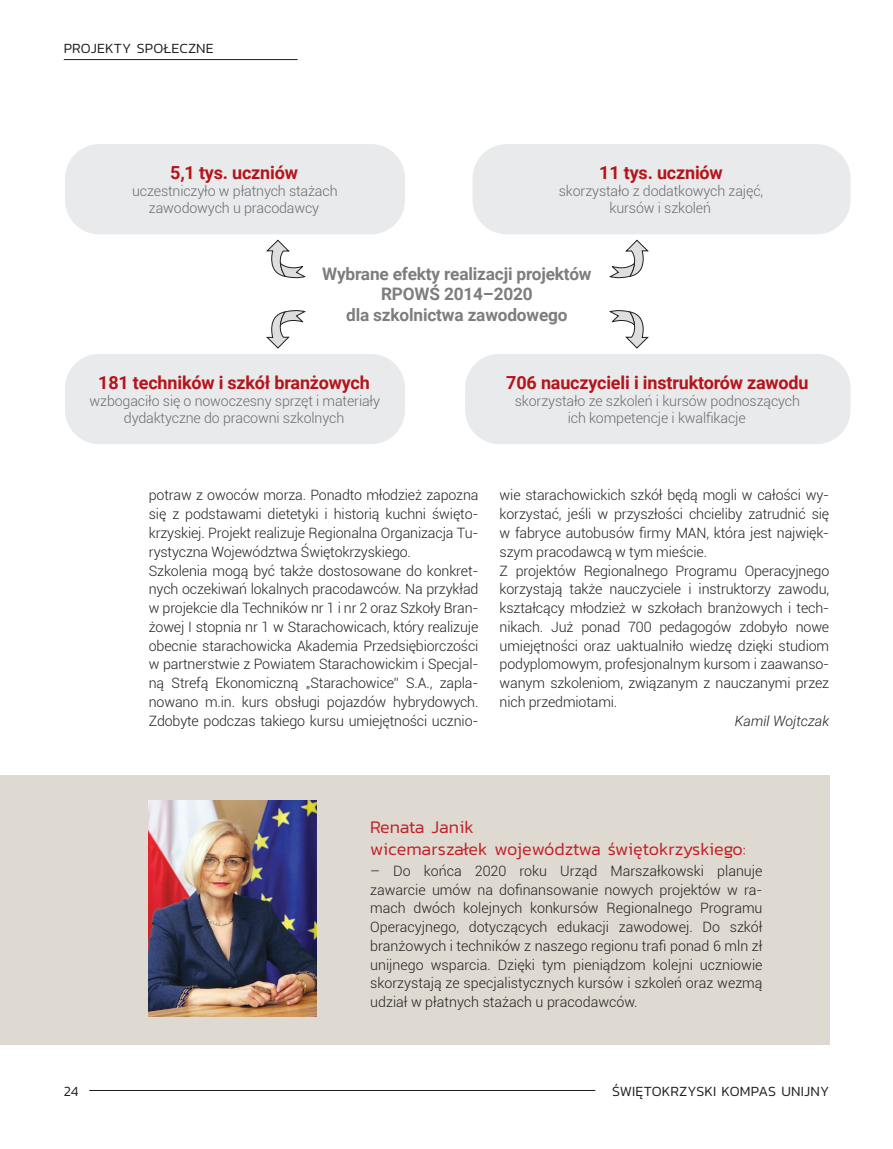
<style>
.page{position:relative;width:893px;height:1149px;background:#fff}
.page>*{position:absolute;margin:0;border:0;box-sizing:border-box;transform-origin:0 0}
.t1{font:700 18px "Roboto";letter-spacing:-.01em;color:#b5141a}
.t2{font:300 18px "Kanit";color:#c02025}
.t3{font:700 17.25px/20.7px "Roboto";letter-spacing:-.01em;color:#7c7d7f;text-align:center}
.t4{font:300 14.25px/18.8px "Roboto";letter-spacing:-.01em;color:#231f20;text-align:justify}
.t5{font:300 14.25px/17.1px "Roboto";letter-spacing:-.01em;color:#6c6c6e;text-align:center}
.t6{font:300 14.25px "Kanit";letter-spacing:.01em;color:#231f20}
.t7{font:italic 300 14.25px "Roboto";color:#231f20}
</style>
<div class="page">
<div style="left:65px;top:144px;width:340px;height:90px;background:#e9eaeb;border-radius:34px"></div>
<div style="left:65px;top:354px;width:340px;height:90px;background:#e9eaeb;border-radius:34px"></div>
<div style="left:473px;top:144px;width:378px;height:90px;background:#e9eaeb;border-radius:34px"></div>
<div style="left:465px;top:354px;width:386px;height:90px;background:#e9eaeb;border-radius:34px"></div>
<svg style="left:610px;top:310px;width:38px;height:38px"></svg>
<svg style="left:266px;top:310px;width:39px;height:38px"></svg>
<svg style="left:610px;top:240px;width:38px;height:39px"></svg>
<svg style="left:266px;top:240px;width:39px;height:39px"></svg>
<div style="left:0;top:775px;width:829px;height:269px;background:#ded9d1"></div>
<img style="left:148px;top:800px;width:168px;height:216px">
<hr style="left:89px;top:1089px;width:506px;height:1px;background:#231f20">
<hr style="left:64px;top:59px;width:234px;height:1px;background:#231f20">
<p class="t6" style="left:64px;top:38px;width:151px">PROJEKTY SPOŁECZNE</p>
<p class="t1" style="left:170px;top:160px;width:129px">5,1 tys. uczniów</p>
<p class="t5" style="left:132px;top:182px;width:207px">uczestniczyło w płatnych stażach zawodowych u pracodawcy</p>
<p class="t1" style="left:599px;top:160px;width:125px">11 tys. uczniów</p>
<p class="t5" style="left:559px;top:182px;width:206px">skorzystało z dodatkowych zajęć, kursów i szkoleń</p>
<p class="t3" style="left:322px;top:262px;width:271px">Wybrane efekty realizacji projektów<br>RPOWŚ 2014–2020<br>dla szkolnictwa zawodowego</p>
<p class="t1" style="left:98px;top:369px;width:273px">181 techników i szkół branżowych</p>
<p class="t5" style="left:90px;top:391px;width:292px">wzbogaciło się o nowoczesny sprzęt i materiały dydaktyczne do pracowni szkolnych</p>
<p class="t1" style="left:506px;top:369px;width:304px">706 nauczycieli i instruktorów zawodu</p>
<p class="t5" style="left:515px;top:391px;width:287px">skorzystało ze szkoleń i kursów podnoszących ich kompetencje i kwalfikacje</p>
<p class="t4" style="left:149px;top:485px;width:331px">potraw z owoców morza. Ponadto młodzież zapozna się z podstawami dietetyki i historią kuchni święto&shy;krzyskiej. Projekt realizuje Regionalna Organizacja Tu&shy;rystyczna Województwa Świętokrzyskiego.</p>
<p class="t4" style="left:149px;top:560px;width:331px">Szkolenia mogą być także dostosowane do konkret&shy;nych oczekiwań lokalnych pracodawców. Na przykład w projekcie dla Techników nr 1 i nr 2 oraz Szkoły Bran&shy;żowej I stopnia nr 1 w Starachowicach, który realizuje obecnie starachowicka Akademia Przedsiębiorczości w partnerstwie z Powiatem Starachowickim i Specjal&shy;ną Strefą Ekonomiczną „Starachowice” S.A., zapla&shy;nowano m.in. kurs obsługi pojazdów hybrydowych.<br>Zdobyte podczas takiego kursu umiejętności ucznio-</p>
<p class="t4" style="left:500px;top:485px;width:331px">wie starachowickich szkół będą mogli w całości wy&shy;korzystać, jeśli w przyszłości chcieliby zatrudnić się w fabryce autobusów firmy MAN, która jest najwięk&shy;szym pracodawcą w tym mieście.</p>
<p class="t4" style="left:500px;top:560px;width:331px">Z projektów Regionalnego Programu Operacyjnego korzystają także nauczyciele i instruktorzy zawodu, kształcący młodzież w szkołach branżowych i tech&shy;nikach. Już ponad 700 pedagogów zdobyło nowe umiejętności oraz uaktualniło wiedzę dzięki studiom podyplomowym, profesjonalnym kursom i zaawanso&shy;wanym szkoleniom, związanym z nauczanymi przez nich przedmiotami.</p>
<p class="t7" style="left:735px;top:710px;width:96px">Kamil Wojtczak</p>
<p class="t2" style="left:370px;top:814px;width:105px">Renata Janik</p>
<p class="t2" style="left:370px;top:835px;width:377px">wicemarszałek województwa świętokrzyskiego:</p>
<p class="t4" style="left:370px;top:860px;width:394px">– Do końca 2020 roku Urząd Marszałkowski planuje zawarcie umów na dofinansowanie nowych projektów w ra&shy;mach dwóch kolejnych konkursów Regionalnego Programu Operacyjnego, dotyczących edukacji zawodowej. Do szkół branżowych i techników z naszego regionu trafi ponad 6 mln zł unijnego wsparcia. Dzięki tym pieniądzom kolejni uczniowie skorzystają ze specjalistycznych kursów i szkoleń oraz wezmą udział w płatnych stażach u pracodawców.</p>
<p class="t6" style="left:64px;top:1080px;width:16px">24</p>
<p class="t6" style="left:612px;top:1080px;width:219px">ŚWIĘTOKRZYSKI KOMPAS UNIJNY</p>
</div>
